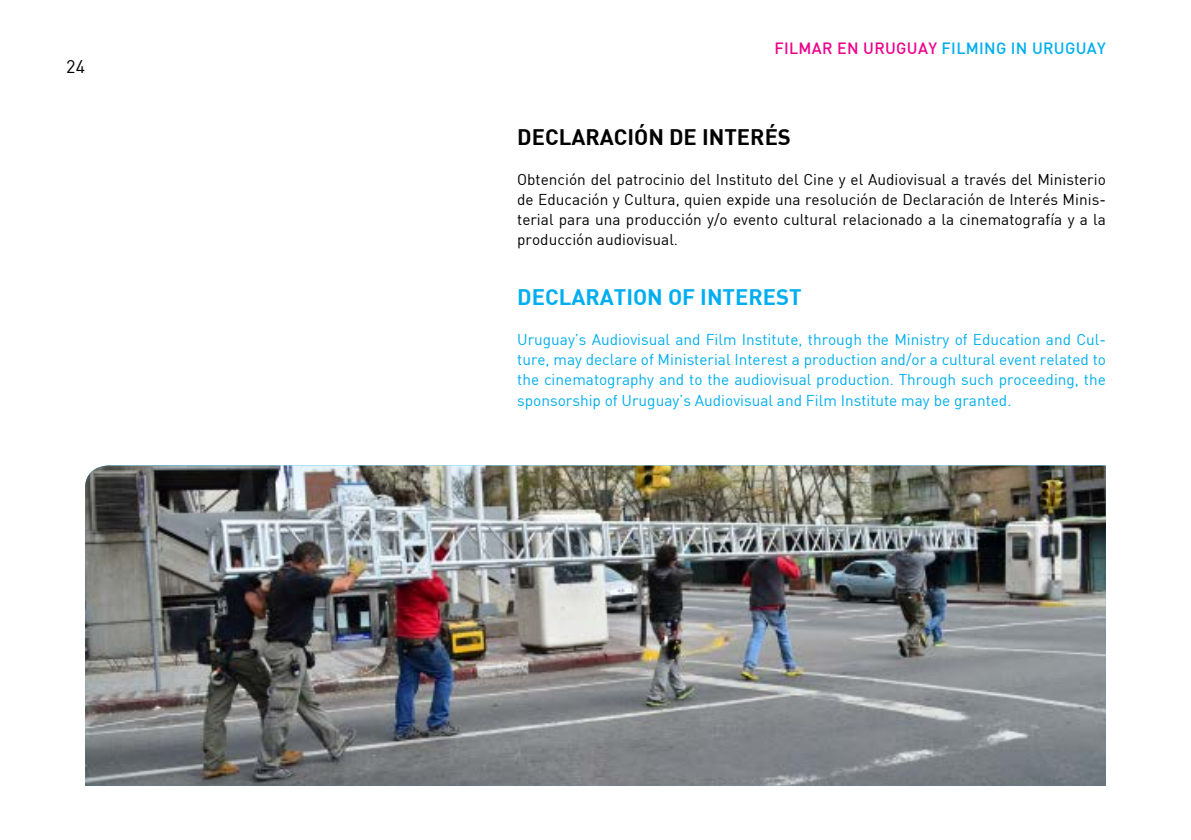
<style>
.page{position:relative;width:1191px;height:840px;background:#fff}
.page>*{position:absolute;margin:0;border:0;box-sizing:border-box;transform-origin:0 0}
.t1{font:700 22px "DIN";color:#00aeef}
.t2{font:700 22px "DIN";color:#000}
.t3{font:18px "DIN";color:#000}
.t4{font:500 16px "DIN";letter-spacing:.02em;color:#00aeef}
.t5{font:15.4px/20px "DIN";color:#00aeef;text-align:justify}
.t6{font:15.4px/20px "DIN";color:#000;text-align:justify}
.s1{color:#ec008c}
</style>
<div class="page">
<img style="left:85px;top:465px;width:1021px;height:320px">
<p class="t3" style="left:66px;top:55px;width:20px">24</p>
<p class="t4" style="left:774px;top:38px;width:333px"><span class="s1">FILMAR EN URUGUAY</span> FILMING IN URUGUAY</p>
<h1 class="t2" style="left:517px;top:123px;width:275px">DECLARACIÓN DE INTERÉS</h1>
<p class="t6" style="left:517px;top:169px;width:590px">Obtención del patrocinio del Instituto del Cine y el Audiovisual a través del Ministerio de Educación y Cultura, quien expide una resolución de Declaración de Interés Minis&shy;terial para una producción y/o evento cultural relacionado a la cinematografía y a la producción audiovisual.</p>
<h1 class="t1" style="left:517px;top:283px;width:286px">DECLARATION OF INTEREST</h1>
<p class="t5" style="left:517px;top:329px;width:590px">Uruguay’s Audiovisual and Film Institute, through the Ministry of Education and Cul&shy;ture, may declare of Ministerial Interest a production and/or a cultural event related to the cinematography and to the audiovisual production. Through such proceeding, the sponsorship of Uruguay’s Audiovisual and Film Institute may be granted.</p>
</div>
